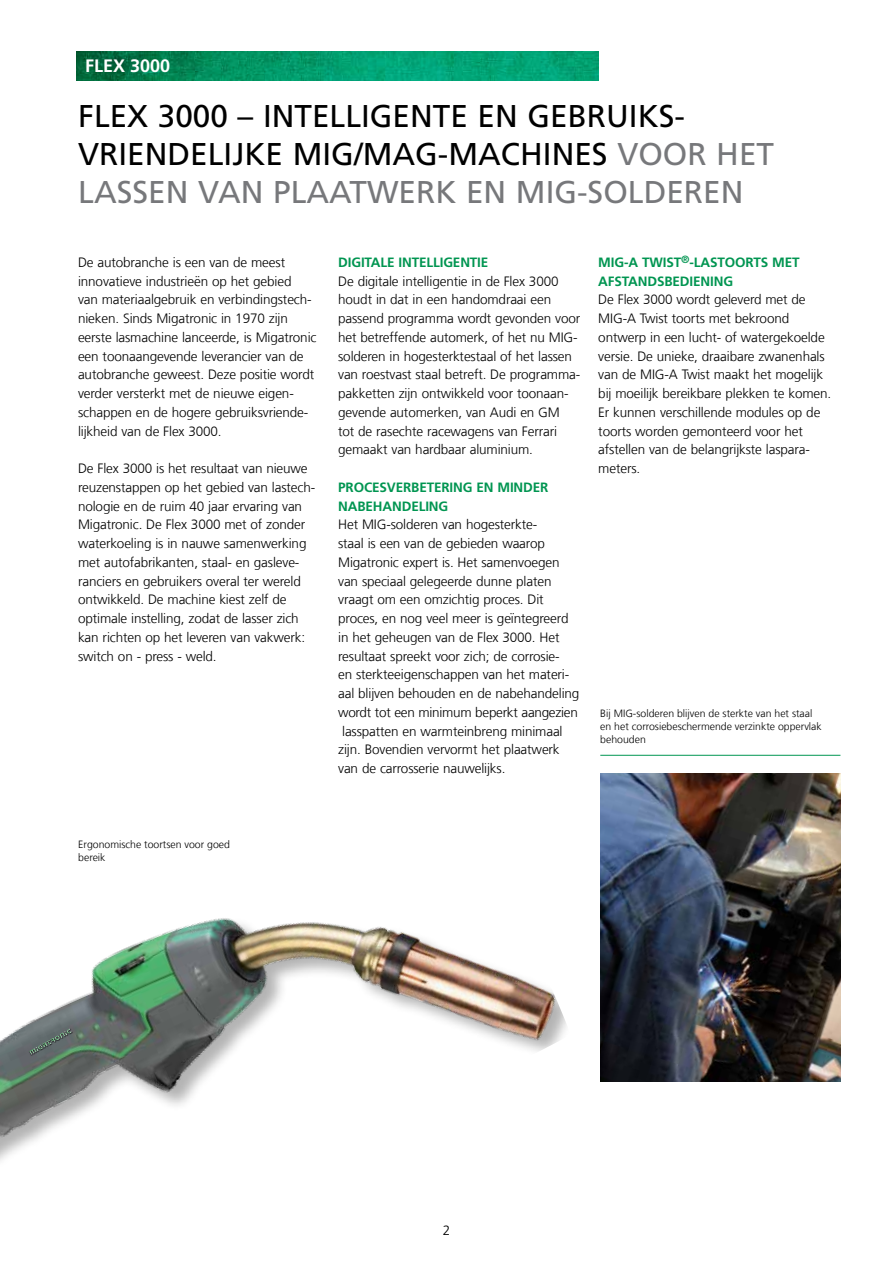
<style>
.page{position:relative;width:893px;height:1263px;background:#fff}
.page>*{position:absolute;margin:0;border:0;box-sizing:border-box;transform-origin:0 0}
.t1{font:31.5px/37.8px "Frutiger LT Pro";color:#000}
.t2{font:700 18px "Frutiger LT Pro";color:#fff}
.t3{font:300 13.5px/18.8px "Frutiger LT Com";letter-spacing:-.01em;color:#000}
.t4{font:700 13.5px/18.8px "Frutiger LT Pro";letter-spacing:-.01em;color:#009551}
.t5{font:300 10.5px/12.6px "Frutiger LT Com";color:#000}
.s1{color:#77787b}
</style>
<div class="page">
<img style="left:0;top:918px;width:567px;height:243px">
<svg style="left:1px;top:1016px;width:93px;height:78px;background:#6e7974"></svg>
<img style="left:77px;top:51px;width:521px;height:30px">
<hr style="left:600px;top:755px;width:240px;height:1px;background:#009551">
<img style="left:600px;top:774px;width:240px;height:308px">
<h2 class="t2" style="left:85px;top:55px;width:87px">FLEX 3000</h2>
<h1 class="t1" style="left:78px;top:98px;width:697px">FLEX 3000 – INTELLIGENTE EN GEBRUIKS-<br>VRIENDELIJKE MIG/MAG-MACHINES <span class="s1">VOOR HET<br>LASSEN VAN PLAATWERK EN MIG-SOLDEREN</span></h1>
<p class="t3" style="left:78px;top:253px;width:240px">De autobranche is een van de meest innovatieve industrieën op het gebied<br>van materiaalgebruik en verbindingstech&shy;nieken. Sinds Migatronic in 1970 zijn eerste lasmachine lanceerde, is Migatronic een toonaangevende leverancier van de autobranche geweest. Deze positie wordt verder versterkt met de nieuwe eigen&shy;schappen en de hogere gebruiksvriende&shy;lijkheid van de Flex 3000.</p>
<p class="t3" style="left:78px;top:459px;width:239px">De Flex 3000 is het resultaat van nieuwe reuzenstappen op het gebied van lastech&shy;nologie en de ruim 40 jaar ervaring van Migatronic. De Flex 3000 met of zonder waterkoeling is in nauwe samenwerking met autofabrikanten, staal- en gasleve&shy;ranciers en gebruikers overal ter wereld ontwikkeld. De machine kiest zelf de optimale instelling, zodat de lasser zich kan richten op het leveren van vakwerk: switch on - press - weld.</p>
<p class="t4" style="left:338px;top:253px;width:152px">DIGITALE INTELLIGENTIE</p>
<p class="t3" style="left:338px;top:272px;width:244px">De digitale intelligentie in de Flex 3000 houdt in dat in een handomdraai een passend programma wordt gevonden voor het betreffende automerk, of het nu MIG&shy;solderen in hogesterktestaal of het lassen van roestvast staal betreft. De programma&shy;pakketten zijn ontwikkeld voor toonaan&shy;gevende automerken, van Audi en GM<br>tot de rasechte racewagens van Ferrari gemaakt van hardbaar aluminium.</p>
<p class="t4" style="left:338px;top:478px;width:212px">PROCESVERBETERING EN MINDER<br>NABEHANDELING</p>
<p class="t3" style="left:338px;top:515px;width:243px">Het MIG-solderen van hogesterkte-<br>staal is een van de gebieden waarop Migatronic expert is. Het samenvoegen van speciaal gelegeerde dunne platen vraagt om een omzichtig proces. Dit proces, en nog veel meer is geïntegreerd in het geheugen van de Flex 3000. Het resultaat spreekt voor zich; de corrosie-<br>en sterkteeigenschappen van het materi&shy;aal blijven behouden en de nabehandeling wordt tot een minimum beperkt aangezien lasspatten en warmteinbreng minimaal zijn. Bovendien vervormt het plaatwerk van de carrosserie nauwelijks.</p>
<p class="t4" style="left:598px;top:253px;width:203px">MIG-A TWIST<sup>®</sup>-LASTOORTS MET<br>AFSTANDSBEDIENING</p>
<p class="t3" style="left:598px;top:290px;width:235px">De Flex 3000 wordt geleverd met de MIG-A Twist toorts met bekroond ontwerp in een lucht- of watergekoelde versie. De unieke, draaibare zwanenhals van de MIG-A Twist maakt het mogelijk bij moeilijk bereikbare plekken te komen.<br>Er kunnen verschillende modules op de toorts worden gemonteerd voor het afstellen van de belangrijkste laspara&shy;meters.</p>
<p class="t5" style="left:600px;top:707px;width:223px">Bij MIG-solderen blijven de sterkte van het staal en het corrosiebeschermende verzinkte oppervlak behouden</p>
<p class="t5" style="left:78px;top:838px;width:153px">Ergonomische toortsen voor goed bereik</p>
<p class="t3" style="left:443px;top:1221px;width:9px">2</p>
</div>
